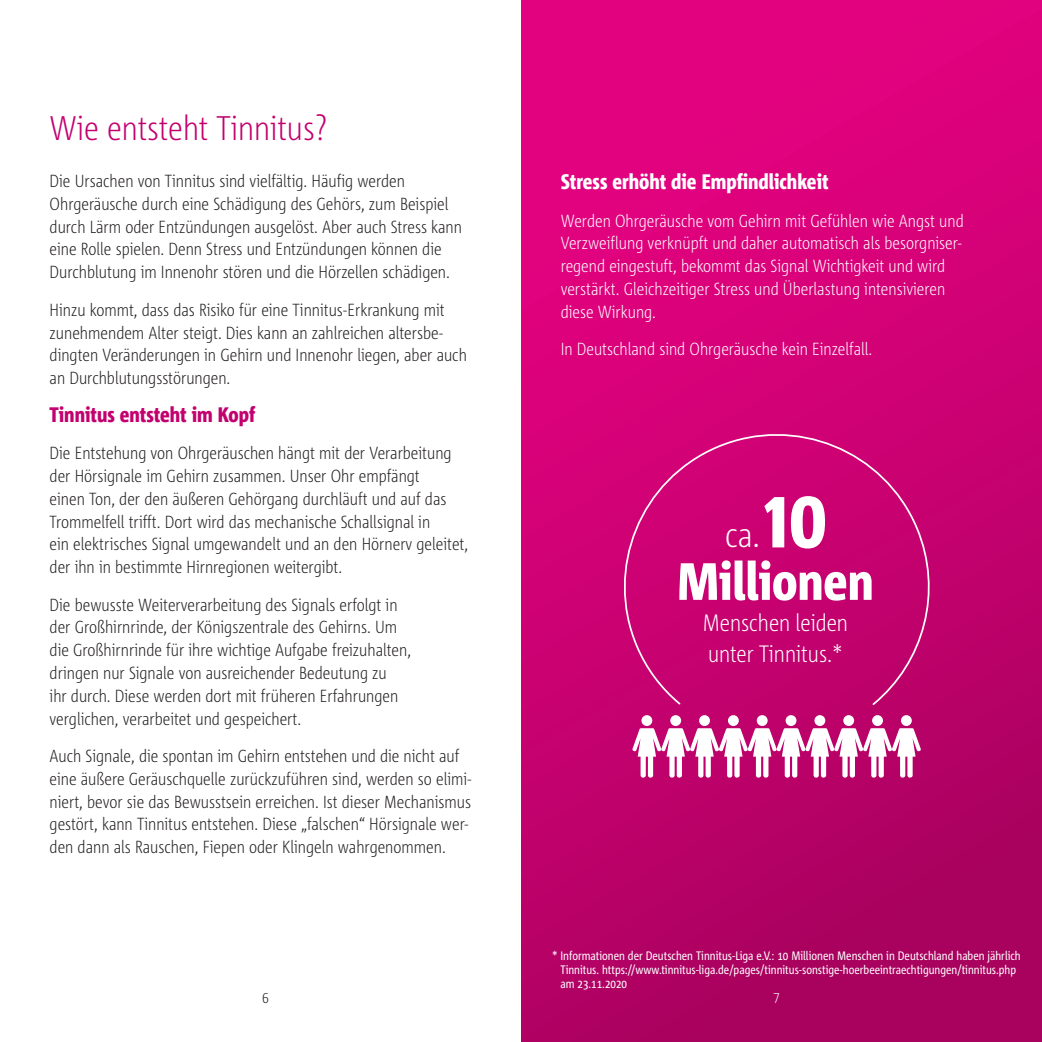
<style>
.page{position:relative;width:1042px;height:1042px;background:#fff}
.page>*{position:absolute;margin:0;border:0;box-sizing:border-box;transform-origin:0 0}
.t1{font:800 52.5px "Corpid C1 Cd";color:#fff}
.t2{font:300 35px "Corpid C1 Cd";color:#fff}
.t3{font:300 34.12px "Corpid C1 Cd";color:#c3016e}
.t4{font:300 23.62px/31px "Corpid C1 Cd";color:#fff}
.t5{font:800 21px "Corpid C1 Cd";color:#fff}
.t6{font:800 21px "Corpid C1 Cd";color:#c3016e}
.t7{font:300 17.5px/22.8px "Corpid C1 Cd";color:#231f20}
.t8{font:300 17.5px/22.8px "Corpid C1 Cd";color:#fff}
.t9{font:300 14.88px "Corpid C1 Cd";color:#fff}
.t10{font:300 14.88px "Corpid C1 Cd";color:#231f20}
.t11{font:12.25px/14px "Corpid C1 Cd";color:#fff}
.s1{font-weight:800;font-size:75.25px}
</style>
<div class="page">
<div style="left:521px;top:0;width:521px;height:1042px;background:linear-gradient(to bottom,#e80282,#aa015f)"></div>
<svg style="left:632px;top:715px;width:289px;height:62px"></svg>
<svg style="left:602px;top:412px;width:344px;height:294px;background:#c90472"></svg>
<h3 class="t3" style="left:50px;top:106px;width:279px">Wie entsteht Tinnitus?</h3>
<p class="t7" style="left:50px;top:169px;width:414px">Die Ursachen von Tinnitus sind vielfältig. Häufig werden Ohrgeräusche durch eine Schädigung des Gehörs, zum Beispiel durch Lärm oder Entzündungen ausgelöst. Aber auch Stress kann eine Rolle spielen. Denn Stress und Entzündungen können die Durchblutung im Innenohr stören und die Hörzellen schädigen.</p>
<p class="t7" style="left:50px;top:298px;width:419px">Hinzu kommt, dass das Risiko für eine Tinnitus-Erkrankung mit zunehmendem Alter steigt. Dies kann an zahlreichen altersbe&shy;dingten Veränderungen in Gehirn und Innenohr liegen, aber auch an Durchblutungsstörungen.</p>
<p class="t6" style="left:50px;top:401px;width:207px">Tinnitus entsteht im Kopf</p>
<p class="t7" style="left:50px;top:441px;width:420px">Die Entstehung von Ohrgeräuschen hängt mit der Verarbeitung der Hörsignale im Gehirn zusammen. Unser Ohr empfängt<br>einen Ton, der den äußeren Gehörgang durchläuft und auf das Trommelfell trifft. Dort wird das mechanische Schallsignal in<br>ein elektrisches Signal umgewandelt und an den Hörnerv geleitet, der ihn in bestimmte Hirnregionen weitergibt.</p>
<p class="t7" style="left:50px;top:593px;width:363px">Die bewusste Weiterverarbeitung des Signals erfolgt in der Großhirnrinde, der Königszentrale des Gehirns. Um die Großhirnrinde für ihre wichtige Aufgabe freizuhalten, dringen nur Signale von ausreichender Bedeutung zu<br>ihr durch. Diese werden dort mit früheren Erfahrungen verglichen, verarbeitet und gespeichert.</p>
<p class="t7" style="left:50px;top:744px;width:423px">Auch Signale, die spontan im Gehirn entstehen und die nicht auf eine äußere Geräuschquelle zurückzuführen sind, werden so elimi&shy;niert, bevor sie das Bewusstsein erreichen. Ist dieser Mechanismus gestört, kann Tinnitus entstehen. Diese „falschen“ Hörsignale wer&shy;den dann als Rauschen, Fiepen oder Klingeln wahrgenommen.</p>
<p class="t10" style="left:262px;top:988px;width:8px">6</p>
<p class="t5" style="left:561px;top:168px;width:269px">Stress erhöht die Empfindlichkeit</p>
<p class="t8" style="left:561px;top:209px;width:404px">Werden Ohrgeräusche vom Gehirn mit Gefühlen wie Angst und Verzweiflung verknüpft und daher automatisch als besorgniser&shy;regend eingestuft, bekommt das Signal Wichtigkeit und wird verstärkt. Gleichzeitiger Stress und Überlastung intensivieren diese Wirkung.</p>
<p class="t8" style="left:561px;top:337px;width:313px">In Deutschland sind Ohrgeräusche kein Einzelfall.</p>
<h2 class="t2" style="left:725px;top:513px;width:103px">ca.<span class="s1">10</span></h2>
<h1 class="t1" style="left:677px;top:548px;width:198px">Millionen</h1>
<h3 class="t4" style="left:703px;top:606px;width:147px">Menschen leiden unter Tinnitus.*</h3>
<p class="t11" style="left:560px;top:948px;width:462px;text-indent:-8px">* Informationen der Deutschen Tinnitus-Liga e.V.: 10 Millionen Menschen in Deutschland haben jährlich<br>Tinnitus. https://www.tinnitus-liga.de/pages/tinnitus-sonstige-hoerbeeintraechtigungen/tinnitus.php am 23.11.2020</p>
<p class="t9" style="left:773px;top:988px;width:8px">7</p>
</div>
